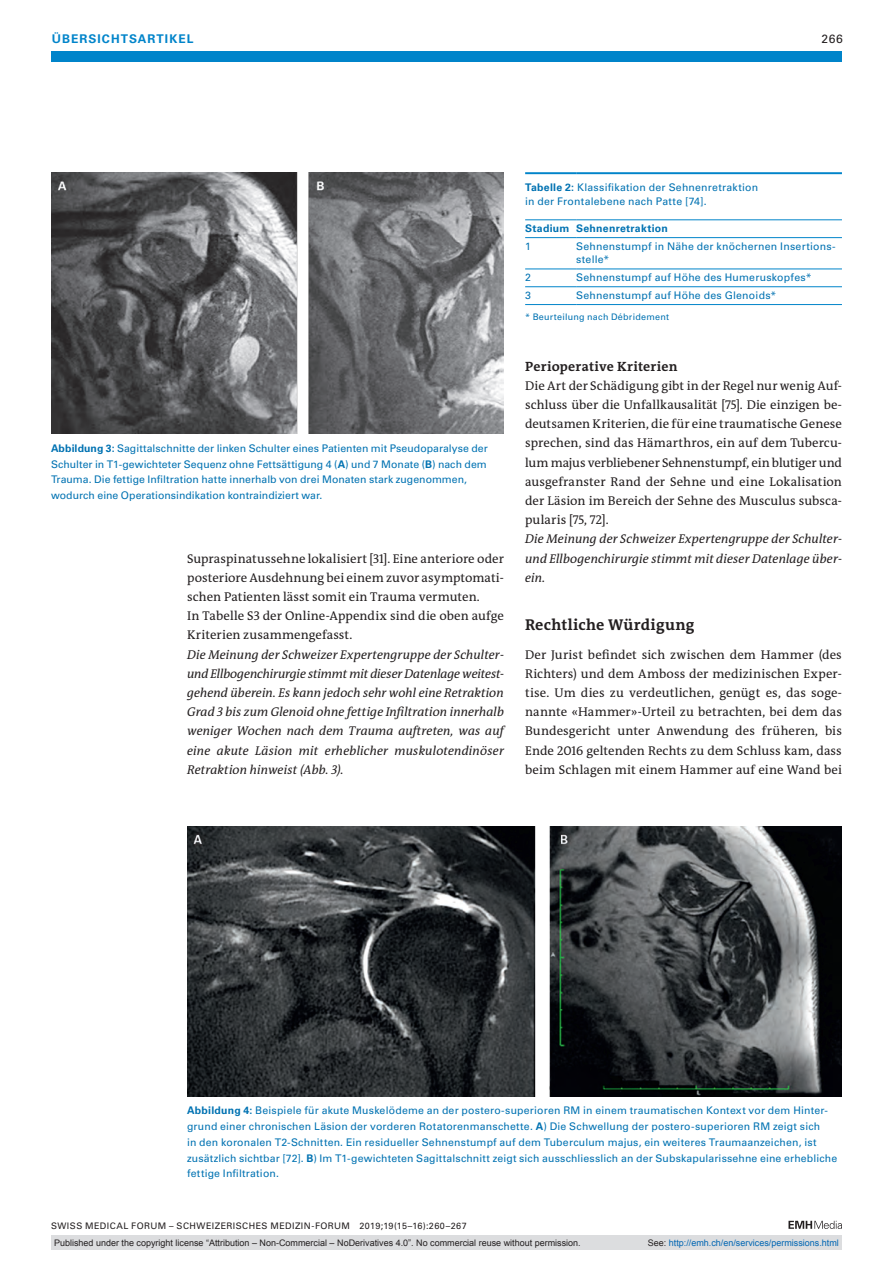
<style>
.page{position:relative;width:893px;height:1263px;background:#fff}
.page>*{position:absolute;margin:0;border:0;box-sizing:border-box;transform-origin:0 0}
.t1{font:700 15.75px "The Antiqua B W7";letter-spacing:.015em;color:#231f20}
.t2{font:700 13.5px "The Antiqua B W7";letter-spacing:.02em;color:#231f20}
.t3{font:12.75px/19.2px "The Antiqua B W5 Plain";letter-spacing:.005em;color:#231f20;text-align:justify}
.t4{font:italic 12.75px/19.2px "The Antiqua B W5 Plain";letter-spacing:.01em;color:#231f20;text-align:justify}
.t5{font:700 12px "Univers LT Std";color:#0084ca}
.t6{font:12px "Univers LT Std";color:#231f20}
.t7{font:10.5px/15.8px "Univers LT Std";letter-spacing:.015em;color:#0072b2}
.t8{font:700 10.5px "Univers LT Std";letter-spacing:.025em;color:#0072b2}
.t9{font:9px "Arial";color:#231f20}
.t10{font:9px "Univers LT Std";letter-spacing:.05em;color:#231f20}
.t11{font:9px "Arial";color:#0166b3}
.t12{font:9px "Univers LT Std";letter-spacing:.03em;color:#0072b2}
.s1{font-weight:700}
.s2{color:#231f20}
</style>
<div class="page">
<div style="left:51px;top:51px;width:791px;height:11px;background:#0084ca"></div>
<svg style="left:788px;top:1221px;width:54px;height:8px"></svg>
<hr style="left:576px;top:286px;width:266px;height:1px;background:#0084ca">
<hr style="left:525px;top:286px;width:51px;height:1px;background:#0084ca">
<hr style="left:525px;top:269px;width:51px;height:1px;background:#0084ca">
<hr style="left:576px;top:269px;width:266px;height:1px;background:#0084ca">
<hr style="left:576px;top:237px;width:266px;height:1px;background:#0084ca">
<hr style="left:525px;top:237px;width:51px;height:1px;background:#0084ca">
<hr style="left:525px;top:172px;width:51px;height:2px;background:#0084ca">
<hr style="left:576px;top:172px;width:266px;height:2px;background:#0084ca">
<hr style="left:525px;top:219px;width:51px;height:1px;background:#0084ca">
<hr style="left:576px;top:219px;width:266px;height:1px;background:#0084ca">
<hr style="left:525px;top:304px;width:51px;height:1px;background:#0084ca">
<hr style="left:576px;top:304px;width:266px;height:1px;background:#0084ca">
<img style="left:51px;top:172px;width:453px;height:261px">
<img style="left:187px;top:826px;width:655px;height:270px">
<div style="left:51px;top:1235px;width:791px;height:15px;background:#dcdddf"></div>
<p class="t5" style="left:52px;top:31px;width:20px">Übersichtsartikel</p>
<p class="t6" style="left:822px;top:31px;width:23px">266</p>
<p class="t7" style="left:51px;top:440px;width:438px"><span class="s1">Abbildung 3:</span> Sagittalschnitte der linken Schulter eines Patienten mit Pseudoparalyse der Schulter in T1-gewichteter Sequenz ohne Fettsättigung 4 (<span class="s1">A</span>) und 7 Monate (<span class="s1">B</span>) nach dem Trauma. Die fettige Infiltration hatte innerhalb von drei Monaten stark zugenommen, wodurch eine Operationsindikation kontraindiziert war.</p>
<p class="t3" style="left:187px;top:549px;width:318px;text-align:left">Supraspinatussehne lokalisiert [31]. Eine anteriore oder posteriore Ausdehnung bei einem zuvor asymptomati&shy;schen Patienten lässt somit ein Trauma vermuten.<br>In Tabelle S3 der Online-Appendix sind die oben aufge Kriterien zusammengefasst.</p>
<p class="t4" style="left:187px;top:645px;width:318px">Die Meinung der Schweizer Expertengruppe der Schulter&shy;und Ellbogenchirurgie stimmt mit dieser Datenlage weitest&shy;gehend überein. Es kann jedoch sehr wohl eine Retraktion Grad 3 bis zum Glenoid ohne fettige Infiltration innerhalb weniger Wochen nach dem Trauma auftreten, was auf eine akute Läsion mit erheblicher muskulotendinöser Retraktion hinweist (Abb. 3).</p>
<p class="t7" style="left:525px;top:181px;width:235px;line-height:13.5px"><span class="s1">Tabelle 2:</span> Klassifikation der Sehnenretraktion in der Frontalebene nach Patte [74].</p>
<p class="t8" style="left:525px;top:222px;width:144px">Stadium Sehnenretraktion</p>
<p class="t7" style="left:525px;top:238px;width:7px">1</p>
<p class="t7" style="left:576px;top:239px;width:261px;line-height:13.5px">Sehnenstumpf in Nähe der knöchernen Insertions&shy;stelle*</p>
<p class="t7" style="left:525px;top:270px;width:7px">2</p>
<p class="t7" style="left:576px;top:270px;width:237px">Sehnenstumpf auf Höhe des Humeruskopfes*</p>
<p class="t7" style="left:525px;top:287px;width:7px">3</p>
<p class="t7" style="left:576px;top:287px;width:202px">Sehnenstumpf auf Höhe des Glenoids*</p>
<p class="t12" style="left:525px;top:311px;width:146px">* Beurteilung nach Débridement</p>
<p class="t2" style="left:525px;top:357px;width:154px">Perioperative Kriterien</p>
<p class="t3" style="left:525px;top:376px;width:318px">Die Art der Schädigung gibt in der Regel nur wenig Auf&shy;schluss über die Unfallkausalität [75]. Die einzigen be&shy;deutsamen Kriterien, die für eine traumatische Genese sprechen, sind das Hämarthros, ein auf dem Tubercu&shy;lum majus verbliebener Sehnenstumpf, ein blutiger und ausgefranster Rand der Sehne und eine Lokalisation der Läsion im Bereich der Sehne des Musculus subsca&shy;pularis [75, 72].</p>
<p class="t4" style="left:525px;top:530px;width:318px">Die Meinung der Schweizer Expertengruppe der Schulter&shy;und Ellbogenchirurgie stimmt mit dieser Datenlage über&shy;ein.</p>
<h1 class="t1" style="left:525px;top:614px;width:171px">Rechtliche Würdigung</h1>
<p class="t3" style="left:525px;top:645px;width:318px">Der Jurist befindet sich zwischen dem Hammer (des Richters) und dem Amboss der medizinischen Exper&shy;tise. Um dies zu verdeutlichen, genügt es, das soge&shy;nannte «Hammer»-Urteil zu betrachten, bei dem das Bundesgericht unter Anwendung des früheren, bis Ende 2016 geltenden Rechts zu dem Schluss kam, dass beim Schlagen mit einem Hammer auf eine Wand bei</p>
<p class="t7" style="left:187px;top:1103px;width:652px"><span class="s1">Abbildung 4:</span> Beispiele für akute Muskelödeme an der postero-superioren RM in einem traumatischen Kontext vor dem Hinter&shy;grund einer chronischen Läsion der vorderen Rotatorenmanschette. <span class="s1">A</span>) Die Schwellung der postero-superioren RM zeigt sich<br>in den koronalen T2-Schnitten. Ein residueller Sehnenstumpf auf dem Tuberculum majus, ein weiteres Traumaanzeichen, ist zusätzlich sichtbar [72]. <span class="s1">B</span>) Im T1-gewichteten Sagittalschnitt zeigt sich ausschliesslich an der Subskapularissehne eine erhebliche fettige Infiltration.</p>
<p class="t10" style="left:51px;top:1220px;width:417px">SWISS MEDICAL FORUM – SCHWEIZERISCHES MEDIZIN-FORUM 2019;19(15–16):260–267</p>
<p class="t9" style="left:54px;top:1237px;width:528px">Published under the copyright license “Attribution – Non-Commercial – NoDerivatives 4.0”. No commercial reuse without permission.</p>
<p class="t11" style="left:648px;top:1237px;width:193px"><span class="s2">See:</span> http://emh.ch/en/services/permissions.html</p>
</div>
